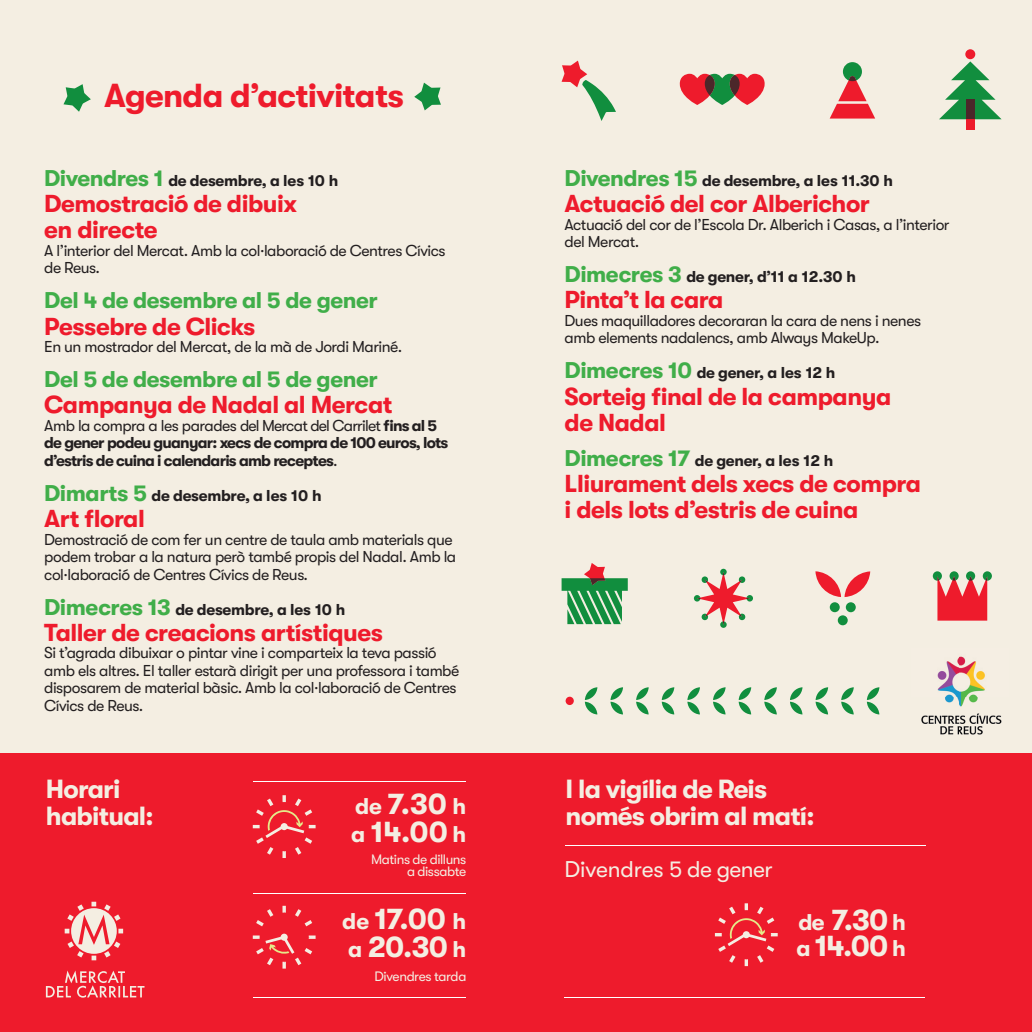
<style>
.page{position:relative;width:1032px;height:1032px;background:#f4eee2}
.page>*{position:absolute;margin:0;border:0;box-sizing:border-box;transform-origin:0 0}
.t1{font:700 33.25px "GT Walsheim Pro";letter-spacing:-.02em;color:#ee1b2c}
.t2{font:700 29.75px/28px "GT Walsheim Pro";letter-spacing:-.03em;color:#f4eee2}
.t3{font:700 26.25px/26.2px "GT Walsheim Pro";letter-spacing:-.03em;color:#f4eee2}
.t4{font:700 24.5px/26.2px "GT Walsheim Pro";letter-spacing:-.02em;color:#ee1b2c}
.t5{font:700 22.75px "GT Walsheim Pro";letter-spacing:-.02em;color:#40ae49}
.t6{font:22.75px "GT Walsheim Pro";letter-spacing:-.015em;color:#f4eee2}
.t7{font:15.75px/17.5px "GT Walsheim Pro";letter-spacing:-.03em;color:#231f20}
.t8{font:700 15.75px "GT Walsheim Pro";letter-spacing:-.025em;color:#231f20}
.t9{font:700 15.75px/17.5px "GT Walsheim Pro";letter-spacing:-.05em;color:#231f20}
.t10{font:13.65px/12.2px "GT Walsheim Pro";letter-spacing:-.03em;color:#f4eee2;text-align:right}
.s1{font-size:22.75px;color:#40ae49}
.s2{font-weight:400}
.s3{font-size:22.75px}
</style>
<div class="page">
<div style="left:0;top:754px;width:1032px;height:278px;background:#ee1b2c"></div>
<svg style="left:715px;top:903px;width:63px;height:63px"></svg>
<hr style="left:565px;top:845px;width:360px;height:1px;background:#fff">
<hr style="left:564px;top:997px;width:361px;height:1px;background:#fff">
<svg style="left:46px;top:902px;width:98px;height:95px"></svg>
<svg style="left:64px;top:84px;width:27px;height:28px"></svg>
<svg style="left:414px;top:83px;width:27px;height:27px"></svg>
<svg style="left:561px;top:61px;width:55px;height:60px"></svg>
<svg style="left:680px;top:74px;width:84px;height:31px"></svg>
<svg style="left:830px;top:62px;width:45px;height:57px"></svg>
<svg style="left:939px;top:61px;width:62px;height:58px"></svg>
<div style="left:965px;top:49px;width:10px;height:10px;background:#ee1b2c;border-radius:50%"></div>
<div style="left:966px;top:119px;width:9px;height:11px;background:#ee1b2c"></div>
<div style="left:966px;top:99px;width:9px;height:20px;background:#4c272a"></div>
<svg style="left:815px;top:571px;width:55px;height:26px"></svg>
<div style="left:830px;top:602px;width:10px;height:10px;background:#118e3e;border-radius:50%"></div>
<div style="left:846px;top:602px;width:10px;height:10px;background:#118e3e;border-radius:50%"></div>
<div style="left:838px;top:615px;width:10px;height:10px;background:#118e3e;border-radius:50%"></div>
<div style="left:720px;top:569px;width:7px;height:6px;background:#118e3e;border-radius:3px"></div>
<div style="left:720px;top:621px;width:7px;height:7px;background:#118e3e;border-radius:3px"></div>
<div style="left:746px;top:595px;width:7px;height:6px;background:#118e3e;border-radius:3px"></div>
<svg style="left:694px;top:572px;width:56px;height:53px"></svg>
<svg style="left:561px;top:563px;width:67px;height:61px"></svg>
<img style="left:921px;top:656px;width:81px;height:79px">
<svg style="left:253px;top:795px;width:63px;height:63px"></svg>
<svg style="left:256px;top:909px;width:17px;height:17px"></svg>
<svg style="left:295px;top:909px;width:17px;height:17px"></svg>
<svg style="left:282px;top:906px;width:4px;height:6px"></svg>
<svg style="left:253px;top:935px;width:63px;height:33px"></svg>
<hr style="left:253px;top:781px;width:213px;height:1px;background:#fff">
<hr style="left:253px;top:893px;width:213px;height:1px;background:#fff">
<hr style="left:253px;top:997px;width:213px;height:1px;background:#fff">
<svg style="left:933px;top:571px;width:59px;height:50px"></svg>
<div style="left:566px;top:697px;width:8px;height:8px;background:#ee1b2c;border-radius:50%"></div>
<svg style="left:585px;top:687px;width:12px;height:27px"></svg>
<svg style="left:610px;top:687px;width:13px;height:27px"></svg>
<svg style="left:636px;top:687px;width:13px;height:27px"></svg>
<svg style="left:662px;top:687px;width:12px;height:27px"></svg>
<svg style="left:687px;top:687px;width:13px;height:27px"></svg>
<svg style="left:713px;top:687px;width:12px;height:27px"></svg>
<svg style="left:739px;top:687px;width:12px;height:27px"></svg>
<svg style="left:764px;top:687px;width:13px;height:27px"></svg>
<svg style="left:790px;top:687px;width:12px;height:27px"></svg>
<svg style="left:815px;top:687px;width:13px;height:27px"></svg>
<svg style="left:841px;top:687px;width:13px;height:27px"></svg>
<svg style="left:867px;top:687px;width:12px;height:27px"></svg>
<h1 class="t1" style="left:104px;top:77px;width:301px">Agenda d’activitats</h1>
<p class="t8" style="left:44px;top:172px;width:296px"><span class="s1">Divendres 1</span> de desembre, a les 10 h</p>
<h3 class="t4" style="left:44px;top:191px;width:254px">Demostració de dibuix en directe</h3>
<p class="t7" style="left:44px;top:242px;width:403px">A l’interior del Mercat. Amb la col·laboració de Centres Cívics de Reus.</p>
<h3 class="t5" style="left:44px;top:288px;width:335px">Del 4 de desembre al 5 de gener</h3>
<h3 class="t4" style="left:44px;top:313px;width:213px">Pessebre de Clicks</h3>
<p class="t7" style="left:44px;top:338px;width:359px">En un mostrador del Mercat, de la mà de Jordi Mariné.</p>
<h3 class="t5" style="left:44px;top:367px;width:335px">Del 5 de desembre al 5 de gener</h3>
<h3 class="t4" style="left:44px;top:392px;width:350px">Campanya de Nadal al Mercat</h3>
<p class="t9" style="left:44px;top:417px;width:406px"><span class="s2">Amb la compra a les parades del Mercat del Carrilet</span> fins al 5 de gener podeu guanyar: xecs de compra de 100 euros, lots d’estris de cuina i calendaris amb receptes<span class="s2">.</span></p>
<p class="t8" style="left:44px;top:487px;width:279px"><span class="s1">Dimarts 5</span> de desembre, a les 10 h</p>
<h3 class="t4" style="left:44px;top:506px;width:102px">Art floral</h3>
<p class="t7" style="left:44px;top:531px;width:413px">Demostració de com fer un centre de taula amb materials que podem trobar a la natura però també propis del Nadal. Amb la col·laboració de Centres Cívics de Reus.</p>
<p class="t8" style="left:44px;top:600px;width:303px"><span class="s1">Dimecres 13</span> de desembre, a les 10 h</p>
<h3 class="t4" style="left:44px;top:620px;width:340px">Taller de creacions artístiques</h3>
<p class="t7" style="left:44px;top:644px;width:417px">Si t’agrada dibuixar o pintar vine i comparteix la teva passió amb els altres. El taller estarà dirigit per una professora i també disposarem de material bàsic. Amb la col·laboració de Centres Cívics de Reus.</p>
<h3 class="t3" style="left:46px;top:777px;width:109px">Horari habitual:</h3>
<h2 class="t2" style="left:351px;top:790px;width:117px"><span class="s3">de</span> 7.30 <span class="s3">h a</span> 14.00 <span class="s3">h</span></h2>
<p class="t10" style="left:371px;top:853px;width:97px">Matins de dilluns a dissabte</p>
<h2 class="t2" style="left:342px;top:905px;width:126px"><span class="s3">de</span> 17.00 <span class="s3">h a</span> 20.30 <span class="s3">h</span></h2>
<p class="t10" style="left:374px;top:970px;width:93px">Divendres tarda</p>
<p class="t8" style="left:564px;top:172px;width:330px"><span class="s1">Divendres 15</span> de desembre, a les 11.30 h</p>
<h3 class="t4" style="left:564px;top:191px;width:307px">Actuació del cor Alberichor</h3>
<p class="t7" style="left:564px;top:216px;width:387px">Actuació del cor de l’Escola Dr. Alberich i Casas, a l’interior del Mercat.</p>
<p class="t8" style="left:564px;top:268px;width:293px"><span class="s1">Dimecres 3</span> de gener, d’11 a 12.30 h</p>
<h3 class="t4" style="left:564px;top:287px;width:160px">Pinta’t la cara</h3>
<p class="t7" style="left:564px;top:312px;width:358px">Dues maquilladores decoraran la cara de nens i nenes amb elements nadalencs, amb Always MakeUp.</p>
<p class="t8" style="left:564px;top:364px;width:272px"><span class="s1">Dimecres 10</span> de gener, a les 12 h</p>
<h3 class="t4" style="left:564px;top:383px;width:328px">Sorteig final de la campanya de Nadal</h3>
<p class="t8" style="left:564px;top:452px;width:270px"><span class="s1">Dimecres 17</span> de gener, a les 12 h</p>
<h3 class="t4" style="left:564px;top:471px;width:358px">Lliurament dels xecs de compra i dels lots d’estris de cuina</h3>
<h3 class="t3" style="left:566px;top:777px;width:251px">I la vigília de Reis només obrim al matí:</h3>
<h3 class="t6" style="left:564px;top:857px;width:210px">Divendres 5 de gener</h3>
<h2 class="t2" style="left:796px;top:907px;width:111px;line-height:26.2px"><span class="s3">de</span> 7.30 <span class="s3">h a</span> 14.00 <span class="s3">h</span></h2>
</div>
